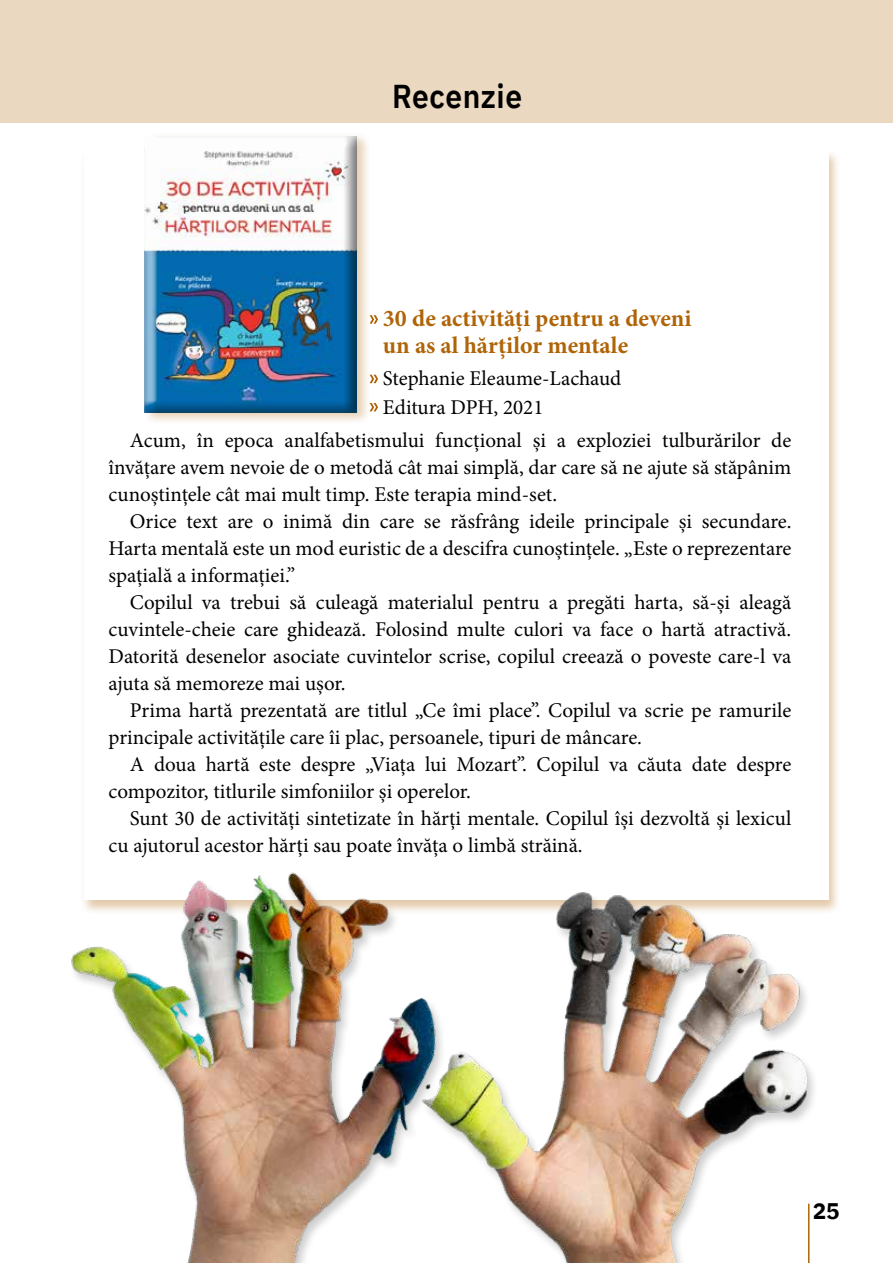
<style>
.page{position:relative;width:893px;height:1263px;background:#fff}
.page>*{position:absolute;margin:0;border:0;box-sizing:border-box;transform-origin:0 0}
.t1{font:600 33px "IBM Plex Sans";letter-spacing:.02em;color:#000;scale:.91 1}
.t2{font:700 24px/27px "Minion Pro";letter-spacing:-.005em;color:#af6407}
.t3{font:700 22.5px "IBM Plex Sans";color:#000}
.t4{font:21px/27px "Minion Pro";color:#000}
</style>
<div class="page">
<div style="left:0;top:0;width:893px;height:123px;background:#ebd8c1"></div>
<div style="left:80px;top:149px;width:760px;height:766px;background:#af6407;opacity:.35"></div>
<div style="left:84px;top:150px;width:744px;height:749px;background:#fff"></div>
<svg style="left:371px;top:315px;width:7px;height:9px"></svg>
<svg style="left:371px;top:375px;width:7px;height:8px"></svg>
<svg style="left:371px;top:403px;width:7px;height:8px"></svg>
<div style="left:144px;top:133px;width:227px;height:292px;background:#af6407;opacity:.3"></div>
<div style="left:142px;top:134px;width:215px;height:279px;background:#000;opacity:.75"></div>
<img style="left:71px;top:866px;width:769px;height:397px">
<h1 class="t1" style="left:392px;top:71px;width:144px">Recenzie</h1>
<p class="t2" style="left:383px;top:304px;width:310px">30 de activități pentru a deveni un as al hărților mentale</p>
<p class="t4" style="left:383px;top:365px;width:240px;line-height:28.2px">Stephanie Eleaume-Lachaud<br>Editura DPH, 2021</p>
<p class="t4" style="left:109px;top:427px;width:684px;text-align:justify;text-indent:21px">Acum, în epoca analfabetismului funcțional și a exploziei tulburărilor de învățare avem nevoie de o metodă cât mai simplă, dar care să ne ajute să stăpânim cunoștințele cât mai mult timp. Este terapia mind-set.</p>
<p class="t4" style="left:109px;top:508px;width:684px;text-align:justify;text-indent:21px">Orice text are o inimă din care se răsfrâng ideile principale și secundare.<br>Harta mentală este un mod euristic de a descifra cunoștințele. „Este o reprezentare spațială a informației.”</p>
<p class="t4" style="left:109px;top:589px;width:684px;text-align:justify;text-indent:21px">Copilul va trebui să culeagă materialul pentru a pregăti harta, să-și aleagă cuvintele-cheie care ghidează. Folosind multe culori va face o hartă atractivă.<br>Datorită desenelor asociate cuvintelor scrise, copilul creează o poveste care-l va ajuta să memoreze mai ușor.</p>
<p class="t4" style="left:109px;top:697px;width:684px;text-indent:21px">Prima hartă prezentată are titlul „Ce îmi place”. Copilul va scrie pe ramurile principale activitățile care îi plac, persoanele, tipuri de mâncare.</p>
<p class="t4" style="left:109px;top:751px;width:684px;text-indent:21px">A doua hartă este despre „Viața lui Mozart”. Copilul va căuta date despre compozitor, titlurile simfoniilor și operelor.</p>
<p class="t4" style="left:109px;top:805px;width:684px;text-indent:21px">Sunt 30 de activități sintetizate în hărți mentale. Copilul își dezvoltă și lexicul cu ajutorul acestor hărți sau poate învăța o limbă străină.</p>
<p class="t3" style="left:813px;top:1193px;width:28px">25</p>
</div>
